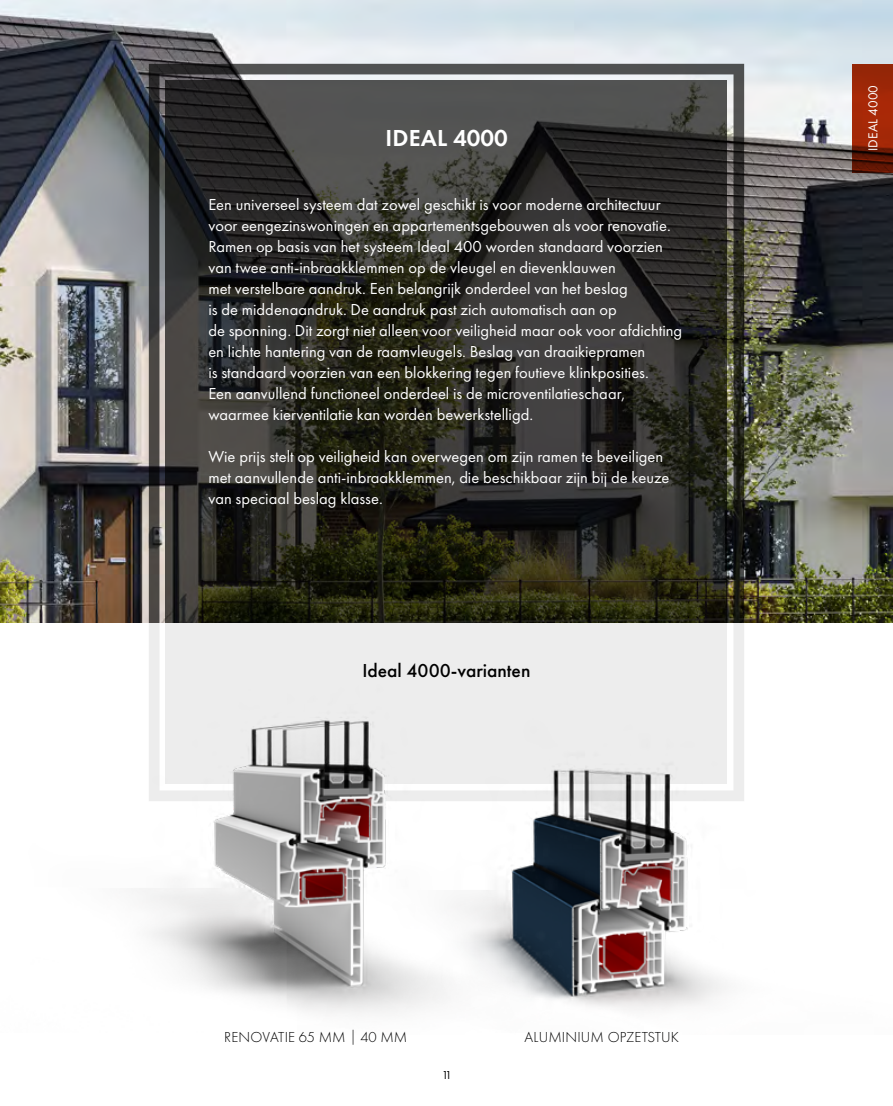
<style>
.page{position:relative;width:893px;height:1106px;background:#fff}
.page>*{position:absolute;margin:0;border:0;box-sizing:border-box;transform-origin:0 0}
.t1{font:600 24px "Futura PT";letter-spacing:.01em;color:#fff}
.t2{font:500 19.5px "Futura PT";color:#000}
.t3{font:16.5px/21px "Futura PT";color:#fff}
.t4{font:300 15px "Futura PT";letter-spacing:.01em;color:#000}
.t5{font:13.5px "Futura PT";letter-spacing:.01em;color:#fff}
.t6{font:12px "Futura PT";color:#000}
</style>
<div class="page">
<img style="left:0;top:0;width:893px;height:602px">
<svg style="left:149px;top:64px;width:595px;height:538px;background:#5f5f5b"></svg>
<svg style="left:166px;top:81px;width:561px;height:521px;background:#2f2e29"></svg>
<img style="left:0;top:601px;width:643px;height:407px">
<img style="left:298px;top:602px;width:595px;height:412px">
<svg style="left:852px;top:64px;width:41px;height:108px;background:#8f2206"></svg>
<h1 class="t1" style="left:385px;top:123px;width:124px">IDEAL 4000</h1>
<p class="t3" style="left:208px;top:193px;width:475px">Een universeel systeem dat zowel geschikt is voor moderne architectuur voor eengezinswoningen en appartementsgebouwen als voor renovatie.<br>Ramen op basis van het systeem Ideal 400 worden standaard voorzien van twee anti-inbraakklemmen op de vleugel en dievenklauwen<br>met verstelbare aandruk. Een belangrijk onderdeel van het beslag<br>is de middenaandruk. De aandruk past zich automatisch aan op<br>de sponning. Dit zorgt niet alleen voor veiligheid maar ook voor afdichting en lichte hantering van de raamvleugels. Beslag van draaikiepramen<br>is standaard voorzien van een blokkering tegen foutieve klinkposities.<br>Een aanvullend functioneel onderdeel is de microventilatieschaar, waarmee kierventilatie kan worden bewerkstelligd.</p>
<p class="t3" style="left:208px;top:445px;width:463px">Wie prijs stelt op veiligheid kan overwegen om zijn ramen te beveiligen met aanvullende anti-inbraakklemmen, die beschikbaar zijn bij de keuze van speciaal beslag klasse.</p>
<p class="t2" style="left:362px;top:658px;width:170px">Ideal 4000-varianten</p>
<p class="t4" style="left:224px;top:1028px;width:185px">RENOVATIE 65 MM | 40 MM</p>
<p class="t4" style="left:525px;top:1028px;width:156px">ALUMINIUM OPZETSTUK</p>
<p class="t6" style="left:441px;top:1067px;width:12px">11</p>
<p class="t5" style="left:865px;top:151px;width:68px;rotate:-90deg">IDEAL 4000</p>
</div>
